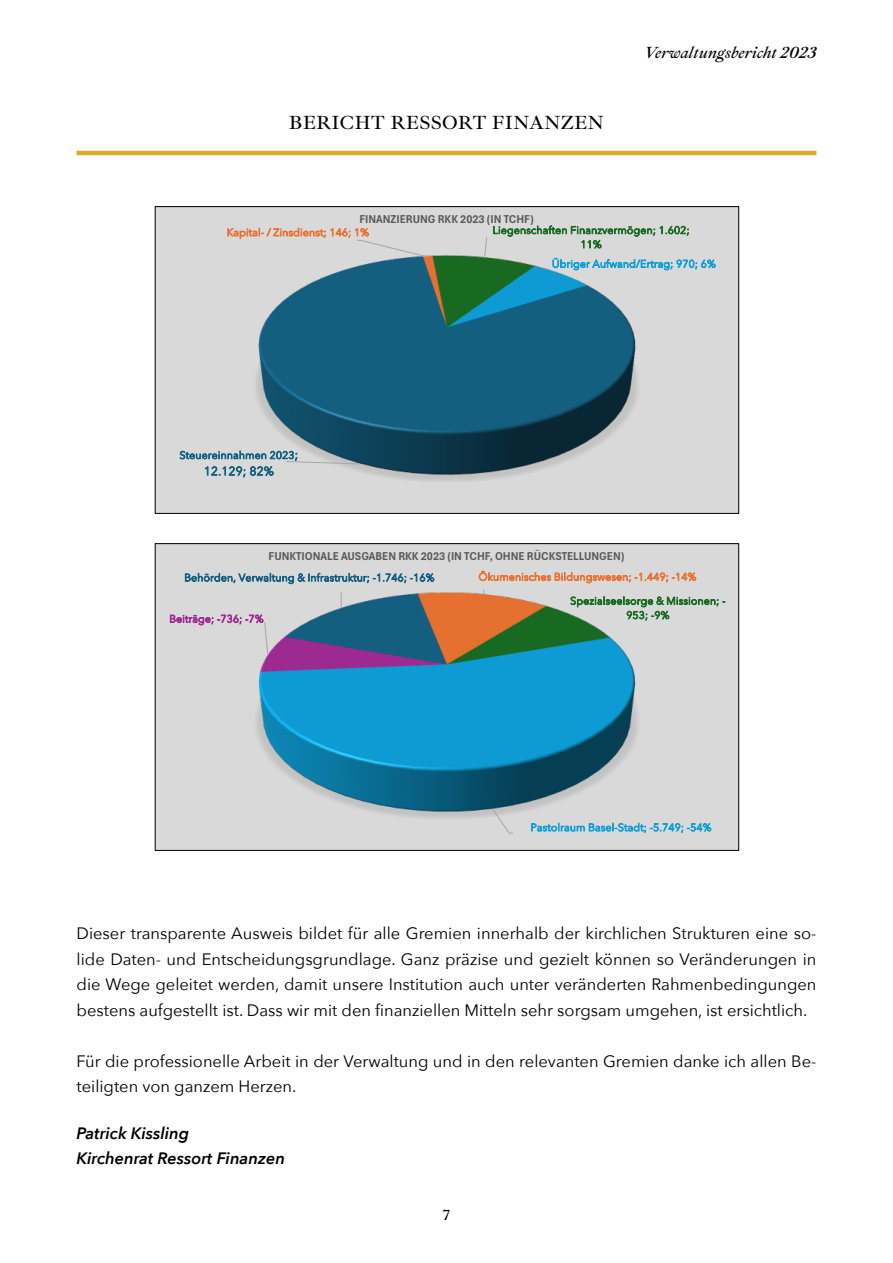
<style>
.page{position:relative;width:893px;height:1263px;background:#fff}
.page>*{position:absolute;margin:0;border:0;box-sizing:border-box;transform-origin:0 0}
.t1{font:500 19.5px "Ibarra Real Nova";letter-spacing:.01em;color:#000}
.t2{font:16.5px/25.5px "Avenir Next";color:#000;text-align:justify}
.t3{font:italic 600 16.5px/25.5px "Avenir Next";color:#000}
.t4{font:italic 600 16.5px "Ibarra Real Nova";color:#000}
.t5{font:500 15px "Ibarra Real Nova";color:#000}
.t6{font:12px "Aptos Narrow 2 bc 0000";color:#595959}
.t7{font:300 11.7px "Avenir Next LT Pro";letter-spacing:.02em;color:#156082}
.t8{font:300 10.35px/14.2px "Avenir Next LT Pro";letter-spacing:.02em;color:#196b24;text-align:center}
.t9{font:300 10.35px "Avenir Next LT Pro";letter-spacing:.02em;color:#156082}
.t10{font:300 10.35px "Avenir Next LT Pro";letter-spacing:.02em;color:#e97132}
.t11{font:300 10.35px "Avenir Next LT Pro";letter-spacing:.02em;color:#0f9ed5}
.t12{font:300 10.35px "Avenir Next LT Pro";letter-spacing:.02em;color:#a02b93}
.s1{font-size:11.7px}
</style>
<div class="page">
<hr style="left:77px;top:151px;width:739px;height:4px;background:#dea92c">
<div style="left:155px;top:206px;width:583px;height:307px;background:#d9d9d9"></div>
<img style="left:256px;top:255px;width:382px;height:226px">
<svg style="left:286px;top:461px;width:74px;height:3px"></svg>
<svg style="left:356px;top:240px;width:72px;height:18px"></svg>
<svg style="left:484px;top:237px;width:3px;height:22px"></svg>
<div style="left:155px;top:543px;width:583px;height:307px;background:#d9d9d9"></div>
<img style="left:256px;top:590px;width:382px;height:228px">
<svg style="left:341px;top:592px;width:1px;height:16px"></svg>
<svg style="left:492px;top:808px;width:21px;height:26px"></svg>
<svg style="left:264px;top:622px;width:4px;height:32px"></svg>
<p class="t1" style="left:289px;top:112px;width:317px">BERICHT RESSORT FINANZEN</p>
<p class="t4" style="left:644px;top:44px;width:174px">Verwaltungsbericht 2023</p>
<p class="t6" style="left:359px;top:211px;width:176px">FINANZIERUNG RKK 2023 (IN TCHF)</p>
<p class="t10" style="left:227px;top:224px;width:144px">Kapital- / Zinsdienst; 146; 1%</p>
<p class="t8" style="left:493px;top:223px;width:198px">Liegenschaften Finanzvermögen; 1.602;<br>11%</p>
<p class="t11" style="left:552px;top:255px;width:165px">Übriger Aufwand/Ertrag; 970; 6%</p>
<p class="t9" style="left:180px;top:446px;width:120px">Steuereinnahmen 2023<span class="s1">;</span></p>
<p class="t7" style="left:204px;top:461px;width:71px">12.129; 82%</p>
<p class="t6" style="left:269px;top:548px;width:357px">FUNKTIONALE AUSGABEN RKK 2023 (IN TCHF, OHNE RÜCKSTELLUNGEN)</p>
<p class="t9" style="left:184px;top:569px;width:252px">Behörden, Verwaltung &amp; Infrastruktur; -1.746; -16%</p>
<p class="t10" style="left:478px;top:568px;width:219px">Ökumenisches Bildungswesen; -1.449; -14%</p>
<p class="t8" style="left:570px;top:593px;width:157px">Spezialseelsorge &amp; Missionen; -<br>953; -9%</p>
<p class="t12" style="left:169px;top:610px;width:96px">Beiträge; -736; -7%</p>
<p class="t11" style="left:531px;top:819px;width:182px">Pastolraum Basel-Stadt; -5.749; -54%</p>
<p class="t2" style="left:77px;top:920px;width:741px">Dieser transparente Ausweis bildet für alle Gremien innerhalb der kirchlichen Strukturen eine so&shy;lide Daten- und Entscheidungsgrundlage. Ganz präzise und gezielt können so Veränderungen in die Wege geleitet werden, damit unsere Institution auch unter veränderten Rahmenbedingungen bestens aufgestellt ist. Dass wir mit den finanziellen Mitteln sehr sorgsam umgehen, ist ersichtlich.</p>
<p class="t2" style="left:77px;top:1047px;width:741px">Für die professionelle Arbeit in der Verwaltung und in den relevanten Gremien danke ich allen Be&shy;teiligten von ganzem Herzen.</p>
<p class="t3" style="left:77px;top:1120px;width:210px">Patrick Kissling<br>Kirchenrat Ressort Finanzen</p>
<p class="t5" style="left:443px;top:1206px;width:9px">7</p>
</div>
